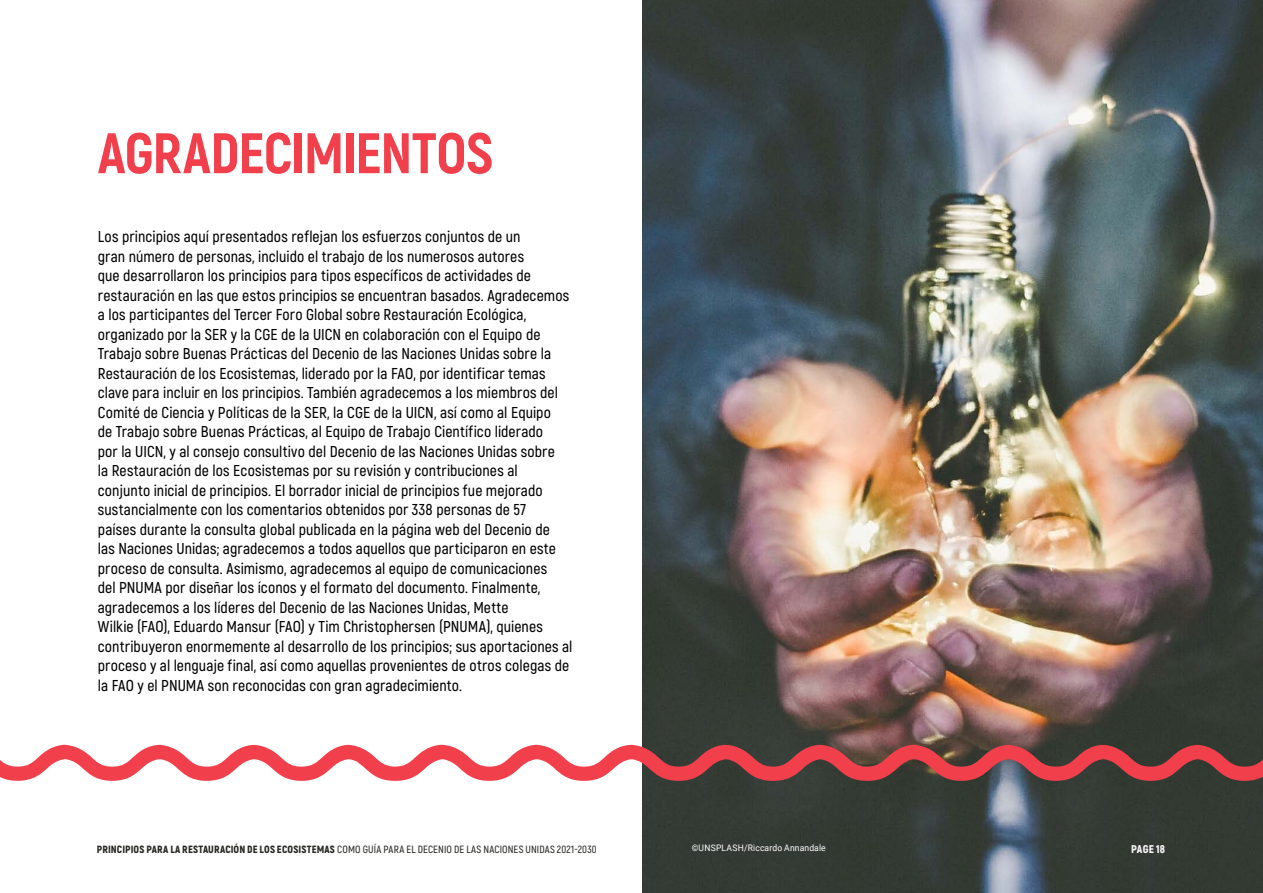
<style>
.page{position:relative;width:1263px;height:893px;background:#fff}
.page>*{position:absolute;margin:0;border:0;box-sizing:border-box;transform-origin:0 0}
.t1{font:800 57px "Akrobat";letter-spacing:-.02em;color:#f13f4c}
.t2{font:600 15.75px/19.5px "Akrobat";letter-spacing:.005em;color:#000}
.t3{font:900 11.25px "Akrobat";letter-spacing:.015em;color:#f6f6f6}
.t4{font:600 10.5px "Akrobat";letter-spacing:.015em;color:#272724}
.t5{font:9px "Roboto";letter-spacing:.02em;color:#fff;scale:.95 1}
.s1{font-weight:900}
</style>
<div class="page">
<img style="left:643px;top:0;width:620px;height:893px">
<svg style="left:0;top:745px;width:1263px;height:36px"></svg>
<h1 class="t1" style="left:98px;top:117px;width:397px">AGRADECIMIENTOS</h1>
<p class="t2" style="left:98px;top:227px;width:476px">Los principios aquí presentados reflejan los esfuerzos conjuntos de un<br>gran número de personas, incluido el trabajo de los numerosos autores<br>que desarrollaron los principios para tipos específicos de actividades de restauración en las que estos principios se encuentran basados. Agradecemos a los participantes del Tercer Foro Global sobre Restauración Ecológica, organizado por la SER y la CGE de la UICN en colaboración con el Equipo de Trabajo sobre Buenas Prácticas del Decenio de las Naciones Unidas sobre la Restauración de los Ecosistemas, liderado por la FAO, por identificar temas clave para incluir en los principios. También agradecemos a los miembros del Comité de Ciencia y Políticas de la SER, la CGE de la UICN, así como al Equipo<br>de Trabajo sobre Buenas Prácticas, al Equipo de Trabajo Científico liderado<br>por la UICN, y al consejo consultivo del Decenio de las Naciones Unidas sobre<br>la Restauración de los Ecosistemas por su revisión y contribuciones al conjunto inicial de principios. El borrador inicial de principios fue mejorado sustancialmente con los comentarios obtenidos por 338 personas de 57<br>países durante la consulta global publicada en la página web del Decenio de<br>las Naciones Unidas; agradecemos a todos aquellos que participaron en este proceso de consulta. Asimismo, agradecemos al equipo de comunicaciones<br>del PNUMA por diseñar los íconos y el formato del documento. Finalmente, agradecemos a los líderes del Decenio de las Naciones Unidas, Mette<br>Wilkie (FAO), Eduardo Mansur (FAO) y Tim Christophersen (PNUMA), quienes contribuyeron enormemente al desarrollo de los principios; sus aportaciones al proceso y al lenguaje final, así como aquellas provenientes de otros colegas de la FAO y el PNUMA son reconocidas con gran agradecimiento.</p>
<p class="t4" style="left:97px;top:843px;width:501px"><span class="s1">PRINCIPIOS PARA LA RESTAURACIÓN DE LOS ECOSISTEMAS</span> COMO GUÍA PARA EL DECENIO DE LAS NACIONES UNIDAS 2021-2030</p>
<p class="t5" style="left:692px;top:841px;width:143px">©UNSPLASH/Riccardo Annandale</p>
<p class="t3" style="left:1131px;top:842px;width:36px">PAGE 18</p>
</div>
